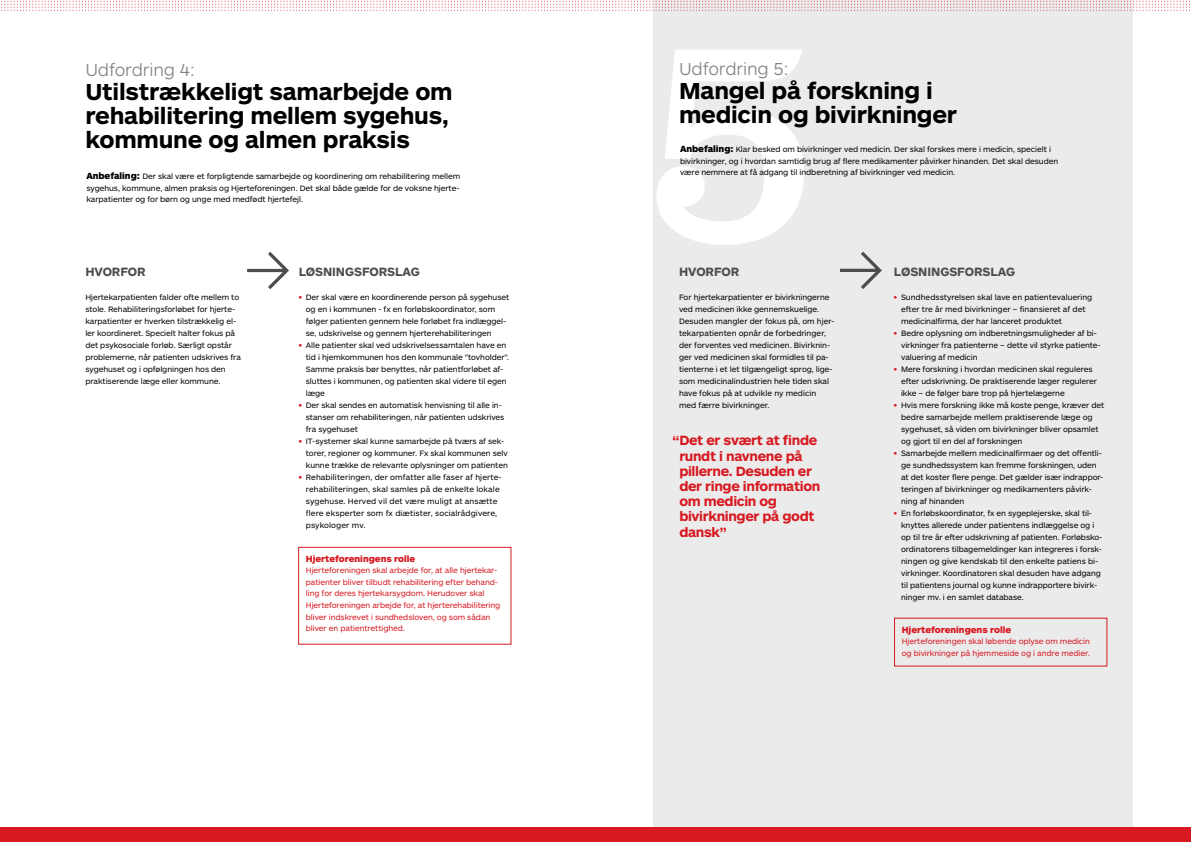
<style>
.page{position:relative;width:1191px;height:842px;background:#fff}
.page>*{position:absolute;margin:0;border:0;box-sizing:border-box;transform-origin:0 0}
.t1{font:300 57.5px "ARS Maquette Pro";color:#4d4d4f}
.t2{font:700 24px/24px "ARS Maquette Pro";letter-spacing:-.01em;color:#000}
.t3{font:300 18px "ARS Maquette Pro";letter-spacing:-.01em;color:#808285}
.t4{font:700 13.9px/15.2px "ARS Maquette Pro";letter-spacing:-.025em;color:#d71920}
.t5{font:700 12.5px "ARS Maquette Pro";letter-spacing:-.005em;color:#4d4d4f}
.t6{font:900 9.3px "ARS Maquette Pro";letter-spacing:-.005em;color:#d71920}
.t7{font:8.1px/12px "ARS Maquette Pro";letter-spacing:-.01em;color:#000}
.t8{font:8.1px/11.5px "ARS Maquette Pro";letter-spacing:-.01em;color:#d71920}
.t9{font:8.1px/12px "ARS Maquette Pro";letter-spacing:.01em;color:#000}
.s1{font-weight:300;font-size:57.5px;color:#4d4d4f}
.s2{font-family:"Jubilat";font-weight:500;font-size:288.3px;color:#fff}
.s3{font-weight:900;font-size:9.3px}
.s4{font-weight:700;color:#d71920}
</style>
<div class="page">
<div style="left:0;top:828px;width:595px;height:14px;background:#d71920"></div>
<div style="left:653px;top:0;width:479px;height:842px;background:#ebebec"></div>
<div style="left:595px;top:828px;width:596px;height:14px;background:#d71920"></div>
<svg style="left:1px;top:1px;width:1189px;height:10px"></svg>
<div style="left:298px;top:547px;width:213px;height:97px;border:1px solid #d71920"></div>
<p class="t7" style="left:680px;top:143px;width:380px;line-height:11.5px;text-indent:-439px"><span class="s1">→</span> <span class="s2">5</span><span class="s3">Anbefaling:</span> Klar besked om bivirkninger ved medicin. Der skal forskes mere i medicin, specielt i bivirkninger, og i hvordan samtidig brug af flere medikamenter påvirker hinanden. Det skal desuden være nemmere at få adgang til indberetning af bivirkninger ved medicin.</p>
<h3 class="t3" style="left:679px;top:57px;width:111px">Udfordring 5:</h3>
<h2 class="t2" style="left:679px;top:77px;width:280px">Mangel på forskning i medicin og bivirkninger</h2>
<h3 class="t3" style="left:85px;top:58px;width:111px">Udfordring 4:</h3>
<h2 class="t2" style="left:85px;top:78px;width:369px">Utilstrækkeligt samarbejde om rehabilitering mellem sygehus, kommune og almen praksis</h2>
<p class="t7" style="left:86px;top:170px;width:375px;line-height:11.5px;text-align:justify"><span class="s3">Anbefaling:</span> Der skal være et forpligtende samarbejde og koordinering om rehabilitering mellem sygehus, kommune, almen praksis og Hjerteforeningen. Det skal både gælde for de voksne hjerte&shy;karpatienter og for børn og unge med medfødt hjertefejl.</p>
<h1 class="t1" style="left:834px;top:233px;width:54px">→</h1>
<h3 class="t5" style="left:299px;top:264px;width:123px">Løsningsforslag</h3>
<p class="t7" style="left:306px;top:291px;width:205px;text-indent:-7px"><span class="s4">•</span> Der skal være en koordinerende person på sygehuset og en i kommunen - fx en forløbskoordinator, som følger patienten gennem hele forløbet fra indlæggel&shy;se, udskrivelse og gennem hjerterehabiliteringen</p>
<p class="t7" style="left:306px;top:339px;width:204px;text-indent:-7px"><span class="s4">•</span> Alle patienter skal ved udskrivelsessamtalen have en tid i hjemkommunen hos den kommunale ”tovholder”.<br>Samme praksis bør benyttes, når patientforløbet af&shy;sluttes i kommunen, og patienten skal videre til egen læge</p>
<p class="t7" style="left:306px;top:399px;width:200px;text-indent:-7px"><span class="s4">•</span> Der skal sendes en automatisk henvisning til alle in&shy;stanser om rehabiliteringen, når patienten udskrives fra sygehuset</p>
<p class="t7" style="left:306px;top:435px;width:204px;text-indent:-7px"><span class="s4">•</span> IT-systemer skal kunne samarbejde på tværs af sek&shy;torer, regioner og kommuner. Fx skal kommunen selv kunne trække de relevante oplysninger om patienten</p>
<p class="t9" style="left:306px;top:471px;width:197px;text-indent:-7px"><span class="s4">•</span> Rehabiliteringen, der omfatter alle faser af hjerte&shy;rehabiliteringen, skal samles på de enkelte lokale sygehuse. Herved vil det være muligt at ansætte flere eksperter som fx diætister, socialrådgivere, psykologer mv.</p>
<h3 class="t5" style="left:894px;top:264px;width:123px">Løsningsforslag</h3>
<p class="t7" style="left:901px;top:291px;width:193px;text-indent:-7px"><span class="s4">•</span> Sundhedsstyrelsen skal lave en patientevaluering efter tre år med bivirkninger – finansieret af det medicinalfirma, der har lanceret produktet</p>
<p class="t7" style="left:901px;top:327px;width:201px;text-indent:-7px"><span class="s4">•</span> Bedre oplysning om indberetningsmuligheder af bi&shy;virkninger fra patienterne – dette vil styrke patiente&shy;valuering af medicin</p>
<p class="t7" style="left:901px;top:363px;width:198px;text-indent:-7px"><span class="s4">•</span> Mere forskning i hvordan medicinen skal reguleres efter udskrivning. De praktiserende læger regulerer ikke – de følger bare trop på hjertelægerne</p>
<p class="t7" style="left:901px;top:399px;width:205px;text-indent:-7px"><span class="s4">•</span> Hvis mere forskning ikke må koste penge, kræver det bedre samarbejde mellem praktiserende læge og sygehuset, så viden om bivirkninger bliver opsamlet og gjort til en del af forskningen</p>
<p class="t7" style="left:901px;top:447px;width:204px;text-indent:-7px"><span class="s4">•</span> Samarbejde mellem medicinalfirmaer og det offentli&shy;ge sundhedssystem kan fremme forskningen, uden at det koster flere penge. Det gælder især indrappor&shy;teringen af bivirkninger og medikamenters påvirk&shy;ning af hinanden</p>
<p class="t7" style="left:901px;top:507px;width:203px;text-indent:-7px"><span class="s4">•</span> En forløbskoordinator, fx en sygeplejerske, skal til&shy;knyttes allerede under patientens indlæggelse og i op til tre år efter udskrivning af patienten. Forløbsko&shy;ordinatorens tilbagemeldinger kan integreres i forsk&shy;ningen og give kendskab til den enkelte patiens bi&shy;virkninger. Koordinatoren skal desuden have adgang til patientens journal og kunne indrapportere bivirk&shy;ninger mv. i en samlet database.</p>
<h3 class="t5" style="left:85px;top:264px;width:62px">Hvorfor</h3>
<p class="t7" style="left:85px;top:291px;width:157px">Hjertekarpatienten falder ofte mellem to stole. Rehabiliteringsforløbet for hjerte&shy;karpatienter er hverken tilstrækkelig el&shy;ler koordineret. Specielt halter fokus på det psykosociale forløb. Særligt opstår problemerne, når patienten udskrives fra sygehuset og i opfølgningen hos den praktiserende læge eller kommune.</p>
<h3 class="t5" style="left:679px;top:264px;width:62px">Hvorfor</h3>
<p class="t7" style="left:679px;top:291px;width:152px">For hjertekarpatienter er bivirkningerne ved medicinen ikke gennemskuelige.</p>
<p class="t7" style="left:679px;top:315px;width:157px">Desuden mangler der fokus på, om hjer&shy;tekarpatienten opnår de forbedringer, der forventes ved medicinen. Bivirknin&shy;ger ved medicinen skal formidles til pa&shy;tienterne i et let tilgængeligt sprog, lige&shy;som medicinalindustrien hele tiden skal have fokus på at udvikle ny medicin med færre bivirkninger.</p>
<h3 class="t4" style="left:679px;top:432px;width:142px;text-indent:-7px">“Det er svært at finde rundt i navnene på pillerne. Desuden er der ringe information om medicin og bivirkninger på godt dansk”</h3>
<p class="t6" style="left:306px;top:553px;width:111px">Hjerteforeningens rolle</p>
<p class="t8" style="left:306px;top:564px;width:196px">Hjerteforeningen skal arbejde for, at alle hjertekar&shy;patienter bliver tilbudt rehabilitering efter behand&shy;ling for deres hjertekarsygdom. Herudover skal Hjerteforeningen arbejde for, at hjerterehabilitering bliver indskrevet i sundhedsloven, og som sådan bliver en patientrettighed.</p>
<p class="t6" style="left:901px;top:623px;width:111px">Hjerteforeningens rolle</p>
<p class="t8" style="left:901px;top:635px;width:190px">Hjerteforeningen skal løbende oplyse om medicin og bivirkninger på hjemmeside og i andre medier.</p>
</div>
